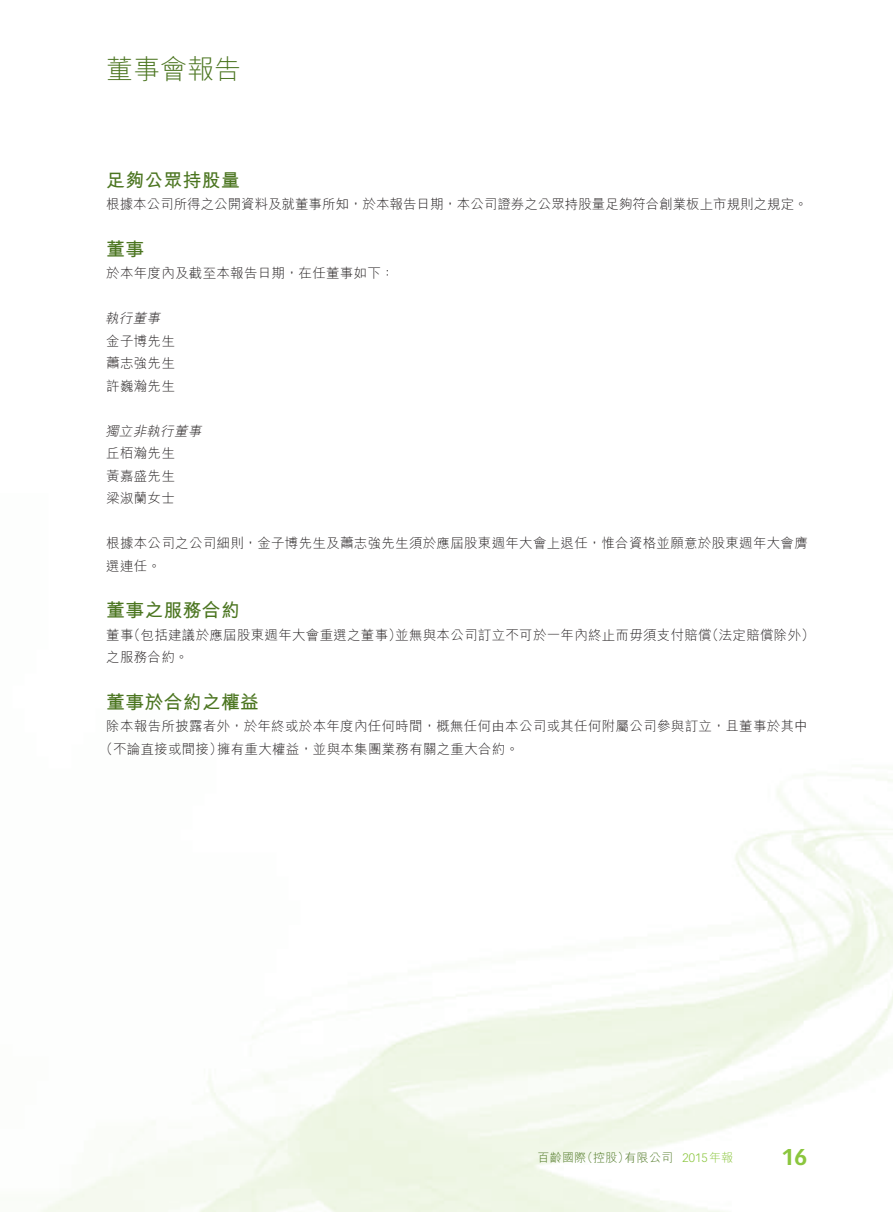
<style>
.page{position:relative;width:893px;height:1212px;background:#fff}
.page>*{position:absolute;margin:0;border:0;box-sizing:border-box;transform-origin:0 0}
.t1{font:300 27px "M Hei HK";color:#4b7520}
.t2{font:700 22.5px "Vectora LT Std";color:#8bc63e}
.t3{font:700 18.75px "M Hei HK";letter-spacing:.02em;color:#4b7520}
.t4{font:300 13.5px/22.5px "M Hei HK";letter-spacing:.02em;color:#231f20}
.t5{font:300 13.5px "M Hei HK";color:#231f20}
.t6{font:italic 300 13.5px "M Hei HK";color:#231f20}
.t7{font:300 12px "M Hei HK";letter-spacing:.02em;color:#4b7520}
.t8{font:300 12px "Vectora LT Std";color:#8bc63e}
.s1{font-family:"M Hei HK"}
</style>
<div class="page">
<h1 class="t1" style="left:106px;top:56px;width:136px">董事會報告</h1>
<h3 class="t3" style="left:106px;top:166px;width:135px">足夠公眾持股量</h3>
<p class="t5" style="left:106px;top:197px;width:703px">根據本公司所得之公開資料及就董事所知，於本報告日期，本公司證券之公眾持股量足夠符合創業板上市規則之規定。</p>
<h3 class="t3" style="left:106px;top:235px;width:39px">董事</h3>
<p class="t4" style="left:106px;top:262px;width:290px">於本年度內及截至本報告日期，在任董事如下：</p>
<p class="t6" style="left:105px;top:311px;width:59px">執行董事</p>
<p class="t4" style="left:106px;top:329px;width:70px;text-align:justify">金子博先生蕭志強先生許巍瀚先生</p>
<p class="t6" style="left:105px;top:424px;width:100px">獨立非執行董事</p>
<p class="t4" style="left:106px;top:442px;width:70px;text-align:justify">丘栢瀚先生黃嘉盛先生梁淑蘭女士</p>
<p class="t4" style="left:106px;top:532px;width:703px">根據本公司之公司細則，金子博先生及蕭志強先生須於應屆股東週年大會上退任，惟合資格並願意於股東週年大會膺選連任。</p>
<h3 class="t3" style="left:106px;top:597px;width:135px">董事之服務合約</h3>
<p class="t4" style="left:705px;top:623px;width:111px">（法定賠償除外(</p>
<p class="t4" style="left:127px;top:623px;width:276px">（包括建議於應屆股東週年大會重選之董事）</p>
<p class="t4" style="left:395px;top:623px;width:318px">並無與本公司訂立不可於一年內終止而毋須支付賠償</p>
<p class="t4" style="left:106px;top:623px;width:84px">董事<br>之服務合約。</p>
<h3 class="t3" style="left:106px;top:688px;width:154px">董事於合約之權益</h3>
<p class="t4" style="left:217px;top:715px;width:592px;text-indent:-111px">除本報告所披露者外，於年終或於本年度內任何時間，概無任何由本公司或其任何附屬公司參與訂立，且董事於其中擁有重大權益，並與本集團業務有關之重大合約。</p>
<p class="t4" style="left:100px;top:737px;width:125px">（不論直接或間接）</p>
<p class="t7" style="left:581px;top:1151px;width:50px">（控股）</p>
<p class="t7" style="left:624px;top:1151px;width:50px">有限公司</p>
<p class="t7" style="left:538px;top:1151px;width:50px">百齡國際</p>
<p class="t8" style="left:683px;top:1151px;width:52px">2015 <span class="s1">年報</span></p>
<h2 class="t2" style="left:781px;top:1143px;width:28px">16</h2>
</div>
